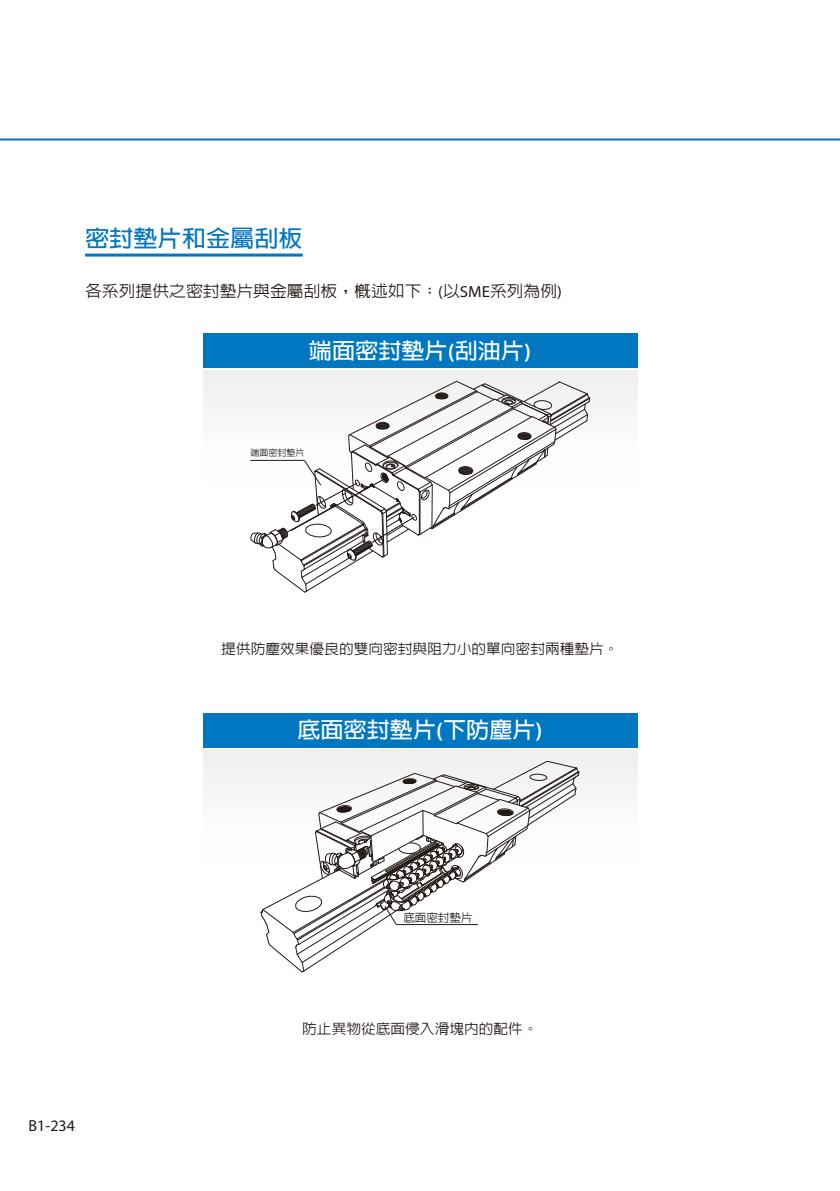
<style>
.page{position:relative;width:840px;height:1191px;background:#fff}
.page>*{position:absolute;margin:0;border:0;box-sizing:border-box;transform-origin:0 0}
.t1{font:700 23px "Lin Gothic";color:#0077c0;scale:1.05 1}
.t2{font:700 22px "Lin Gothic";color:#fff;scale:1.05 1}
.t3{font:500 16px "Lin Gothic";color:#231916;scale:1.05 1}
.t4{font:16px "Myriad Pro";color:#231916}
.t5{font:500 14px "Lin Gothic";color:#231916;scale:1.05 1}
.t6{font:500 11.4px "Lin Gothic";color:#231916}
.t7{font:500 9px "Lin Gothic";color:#231916}
.s1{font-family:"Myriad Pro";font-weight:400}
.s2{font-family:"Myriad Pro";font-weight:600}
</style>
<div class="page">
<hr style="left:0;top:138px;width:839px;height:2px;background:#0077c0">
<hr style="left:85px;top:253px;width:217px;height:3px;background:#0077c0">
<div style="left:203px;top:749px;width:433px;height:115px;background:#efeff0"></div>
<div style="left:203px;top:713px;width:433px;height:34px;background:#0077c0"></div>
<svg style="left:260px;top:761px;width:319px;height:211px"></svg>
<hr style="left:396px;top:924px;width:81px;height:1px;background:#231916">
<div style="left:203px;top:370px;width:433px;height:114px;background:#efeff0"></div>
<div style="left:203px;top:333px;width:433px;height:34px;background:#0077c0"></div>
<svg style="left:250px;top:381px;width:339px;height:211px"></svg>
<div style="left:517px;top:432px;width:14px;height:8px;border:1px solid #231916;border-radius:50%"></div>
<h1 class="t1" style="left:85px;top:227px;width:208px">密封墊片和金屬刮板</h1>
<p class="t3" style="left:85px;top:283px;width:455px">各系列提供之密封墊片與金屬刮板，概述如下：<span class="s1">(</span>以<span class="s1">SME</span>系列為例<span class="s1">)</span></p>
<h2 class="t2" style="left:309px;top:339px;width:213px">端面密封墊片<span class="s2">(</span>刮油片<span class="s2">)</span></h2>
<p class="t7" style="left:250px;top:448px;width:55px">端面密封墊片</p>
<p class="t4" style="left:29px;top:1115px;width:48px">B1-234</p>
<p class="t5" style="left:221px;top:642px;width:379px">提供防塵效果優良的雙向密封與阻力小的單向密封兩種墊片。</p>
<h2 class="t2" style="left:297px;top:719px;width:235px">底面密封墊片<span class="s2">(</span>下防塵片<span class="s2">)</span></h2>
<p class="t6" style="left:403px;top:912px;width:70px">底面密封墊片</p>
<p class="t5" style="left:302px;top:1021px;width:225px">防止異物從底面侵入滑塊內的配件。</p>
</div>
